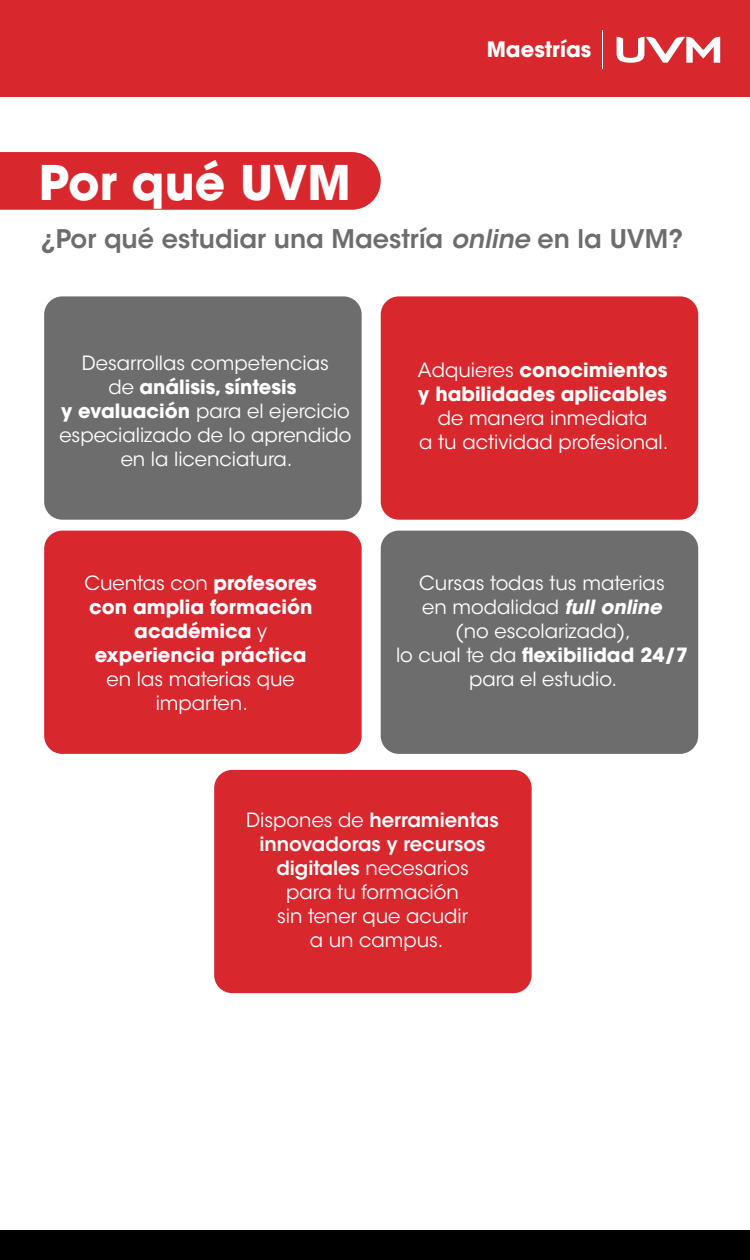
<style>
.page{position:relative;width:750px;height:1260px;background:#fff}
.page>*{position:absolute;margin:0;border:0;box-sizing:border-box;transform-origin:0 0}
.t1{font:700 47.4px "ITC Avant Garde Std";color:#fff}
.t2{font:600 25.5px "ITC Avant Garde Std";color:#6d6d6d}
.t3{font:700 21px "ITC Avant Garde Std";color:#fff}
.t4{font:19.5px/24px "ITC Avant Garde Std";color:#fff;text-align:center}
.t5{font:700 19.5px/24px "ITC Avant Garde Std";color:#fff}
.s1{font-style:italic}
.s2{font-weight:700}
.s3{font-weight:400}
.s4{font-weight:700;font-style:italic}
.s5{font-weight:600}
</style>
<div class="page">
<div style="left:0;top:0;width:750px;height:97px;background:#d9272e"></div>
<hr style="left:602px;top:30px;width:1px;height:39px;background:#fff">
<svg style="left:617px;top:37px;width:103px;height:26px"></svg>
<div style="left:0;top:1230px;width:750px;height:30px;background:#000"></div>
<div style="left:44px;top:296px;width:318px;height:224px;background:#6d6d6d;border-radius:18px"></div>
<div style="left:381px;top:296px;width:317px;height:224px;background:#d9272e;border-radius:18px"></div>
<div style="left:381px;top:531px;width:317px;height:223px;background:#6d6d6d;border-radius:18px"></div>
<div style="left:44px;top:531px;width:318px;height:223px;background:#d9272e;border-radius:18px"></div>
<div style="left:214px;top:770px;width:318px;height:223px;background:#d9272e;border-radius:18px"></div>
<div style="left:0;top:152px;width:381px;height:58px;background:#d9272e"></div>
<h1 class="t1" style="left:39px;top:152px;width:313px">Por qué UVM</h1>
<p class="t3" style="left:487px;top:36px;width:106px">Maestrías</p>
<h2 class="t2" style="left:41px;top:223px;width:644px">¿Por qué estudiar una Maestría <span class="s1">online</span> en la UVM?</h2>
<p class="t4" style="left:59px;top:351px;width:294px">Desarrollas competencias<br>de <span class="s2">análisis, síntesis<br>y evaluación</span> para el ejercicio especializado de lo aprendido en la licenciatura.</p>
<p class="t5" style="left:418px;top:358px;width:251px"><span class="s3">Adquieres</span> conocimientos y habilidades aplicables</p>
<p class="t4" style="left:419px;top:407px;width:251px">de manera inmediata<br>a tu actividad profesional.</p>
<p class="t5" style="left:84px;top:571px;width:234px;text-align:center"><span class="s3">Cuentas con</span> profesores con amplia formación académica <span class="s3">y </span>experiencia práctica</p>
<p class="t4" style="left:107px;top:667px;width:190px">en las materias que imparten.</p>
<p class="t4" style="left:396px;top:572px;width:294px">Cursas todas tus materias<br>en modalidad <span class="s4">full online<br></span>(no escolarizada),<br>lo cual te da <span class="s2">flexibilidad 24/7 </span>para el estudio.</p>
<p class="t4" style="left:246px;top:808px;width:254px">Dispones de <span class="s5">herramientas innovadoras y recursos digitales</span> necesarios<br>para tu formación<br>sin tener que acudir<br>a un campus.</p>
</div>
